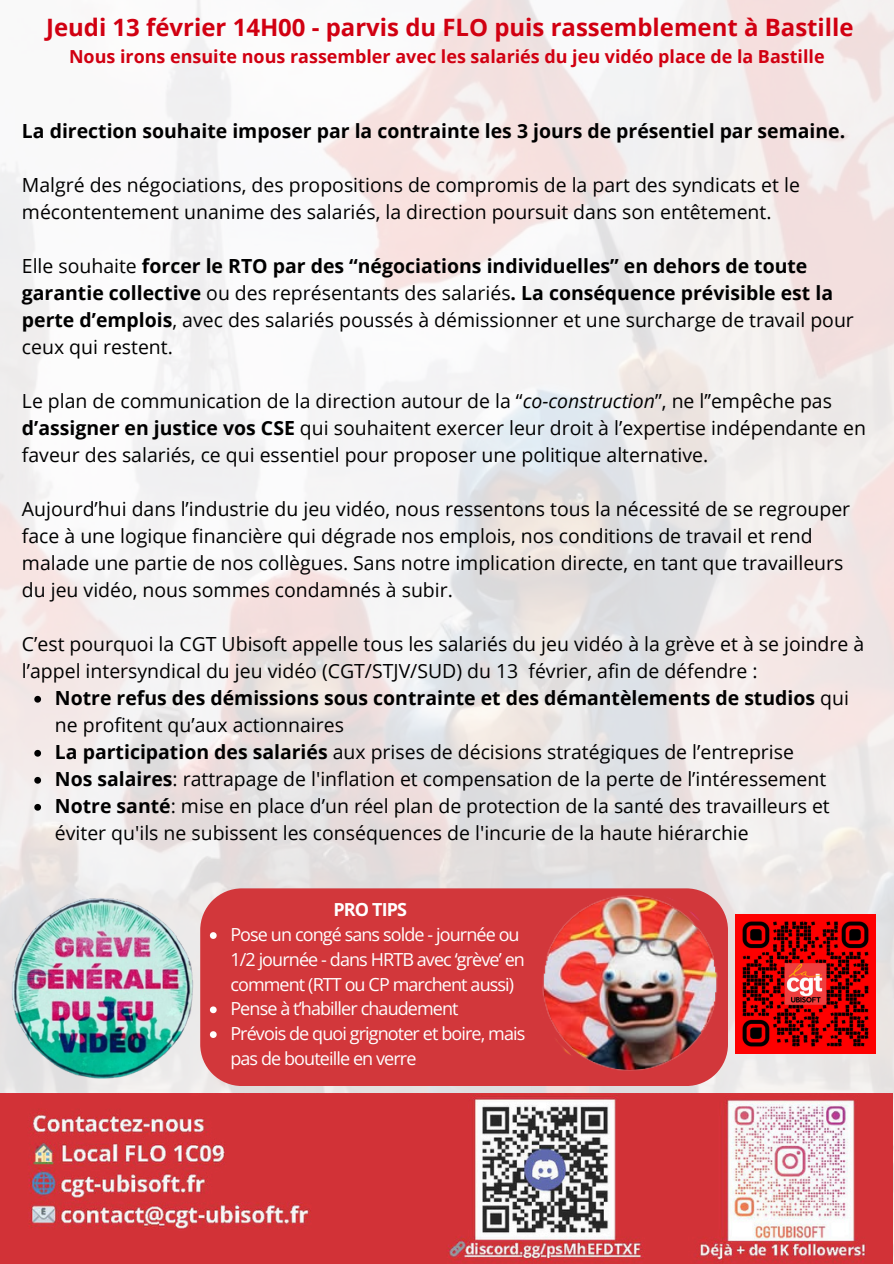
<style>
.page{position:relative;width:894px;height:1264px;background:#fff}
.page>*{position:absolute;margin:0;border:0;box-sizing:border-box;transform-origin:0 0}
.t1{font:700 24px "Open Sans";color:#d10011}
.t2{font:19.5px/27px "Open Sans";color:#000}
.t3{font:700 19.5px/27px "Open Sans";color:#000}
.t4{font:18px/24.8px "Open Sans";letter-spacing:-.05em;color:#fff}
.t5{font:700 18px "Open Sans";color:#d10011}
.t6{font:700 18px "Open Sans";letter-spacing:-.05em;color:#fff}
.s1{font-weight:400}
.s2{font-style:italic}
.s3{font-weight:700}
</style>
<div class="page">
<img style="left:0;top:0;width:893px;height:1263px">
<img style="left:0;top:1093px;width:891px;height:170px">
<img style="left:756px;top:914px;width:119px;height:139px">
<div style="left:200px;top:888px;width:316px;height:198px;background:#d2373b"></div>
<img style="left:516px;top:871px;width:240px;height:232px">
<svg style="left:34px;top:696px;width:7px;height:6px"></svg>
<svg style="left:34px;top:750px;width:7px;height:6px"></svg>
<svg style="left:34px;top:777px;width:7px;height:6px"></svg>
<svg style="left:34px;top:804px;width:7px;height:6px"></svg>
<img style="left:0;top:893px;width:206px;height:193px">
<svg style="left:210px;top:932px;width:6px;height:6px"></svg>
<svg style="left:210px;top:1006px;width:6px;height:7px"></svg>
<svg style="left:210px;top:1031px;width:6px;height:6px"></svg>
<p class="t1" style="left:46px;top:11px;width:808px">Jeudi 13 février 14H00 - parvis du FLO puis rassemblement à Bastille</p>
<p class="t5" style="left:69px;top:44px;width:756px">Nous irons ensuite nous rassembler avec les salariés du jeu vidéo place de la Bastille</p>
<h2 class="t3" style="left:22px;top:116px;width:824px">La direction souhaite imposer par la contrainte les 3 jours de présentiel par semaine.</h2>
<h2 class="t2" style="left:22px;top:170px;width:779px">Malgré des négociations, des propositions de compromis de la part des syndicats et le mécontentement unanime des salariés, la direction poursuit dans son entêtement.</h2>
<p class="t3" style="left:22px;top:251px;width:833px"><span class="s1">Elle souhaite</span> forcer le RTO par des “négociations individuelles” en dehors de toute garantie collective <span class="s1">ou des représentants des salariés</span>. La conséquence prévisible est la perte d’emplois<span class="s1">, avec des salariés poussés à démissionner et une surcharge de travail pour ceux qui restent.</span></p>
<p class="t2" style="left:22px;top:386px;width:845px">Le plan de communication de la direction autour de la “<span class="s2">co-construction</span>”, ne l’’empêche pas <span class="s3">d’assigner en justice vos CSE</span> qui souhaitent exercer leur droit à l’expertise indépendante en faveur des salariés, ce qui essentiel pour proposer une politique alternative.</p>
<p class="t2" style="left:22px;top:494px;width:829px">Aujourd’hui dans l’industrie du jeu vidéo, nous ressentons tous la nécessité de se regrouper face à une logique financière qui dégrade nos emplois, nos conditions de travail et rend malade une partie de nos collègues. Sans notre implication directe, en tant que travailleurs du jeu vidéo, nous sommes condamnés à subir.</p>
<p class="t2" style="left:22px;top:629px;width:843px">C’est pourquoi la CGT Ubisoft appelle tous les salariés du jeu vidéo à la grève et à se joindre à l’appel intersyndical du jeu vidéo (CGT/STJV/SUD) du 13 février, afin de défendre :</p>
<p class="t3" style="left:55px;top:683px;width:795px">Notre refus des démissions sous contrainte et des démantèlements de studios <span class="s1">qui ne profitent qu’aux actionnaires</span></p>
<p class="t2" style="left:55px;top:737px;width:740px"><span class="s3">La participation des salariés</span> aux prises de décisions stratégiques de l’entreprise</p>
<p class="t2" style="left:55px;top:764px;width:772px"><span class="s3">Nos salaires</span>: rattrapage de l'inflation et compensation de la perte de l’intéressement</p>
<p class="t2" style="left:55px;top:791px;width:776px"><span class="s3">Notre santé</span>: mise en place d’un réel plan de protection de la santé des travailleurs et éviter qu'ils ne subissent les conséquences de l'incurie de la haute hiérarchie</p>
<p class="t6" style="left:333px;top:897px;width:75px">PRO TIPS</p>
<p class="t4" style="left:230px;top:921px;width:296px">Pose un congé sans solde - journée ou<br>1/2 journée - dans HRTB avec ‘grève’ en comment (RTT ou CP marchent aussi)</p>
<h1 class="t4" style="left:230px;top:996px;width:230px">Pense à t’habiller chaudement</h1>
<p class="t4" style="left:230px;top:1020px;width:296px">Prévois de quoi grignoter et boire, mais pas de bouteille en verre</p>
</div>
